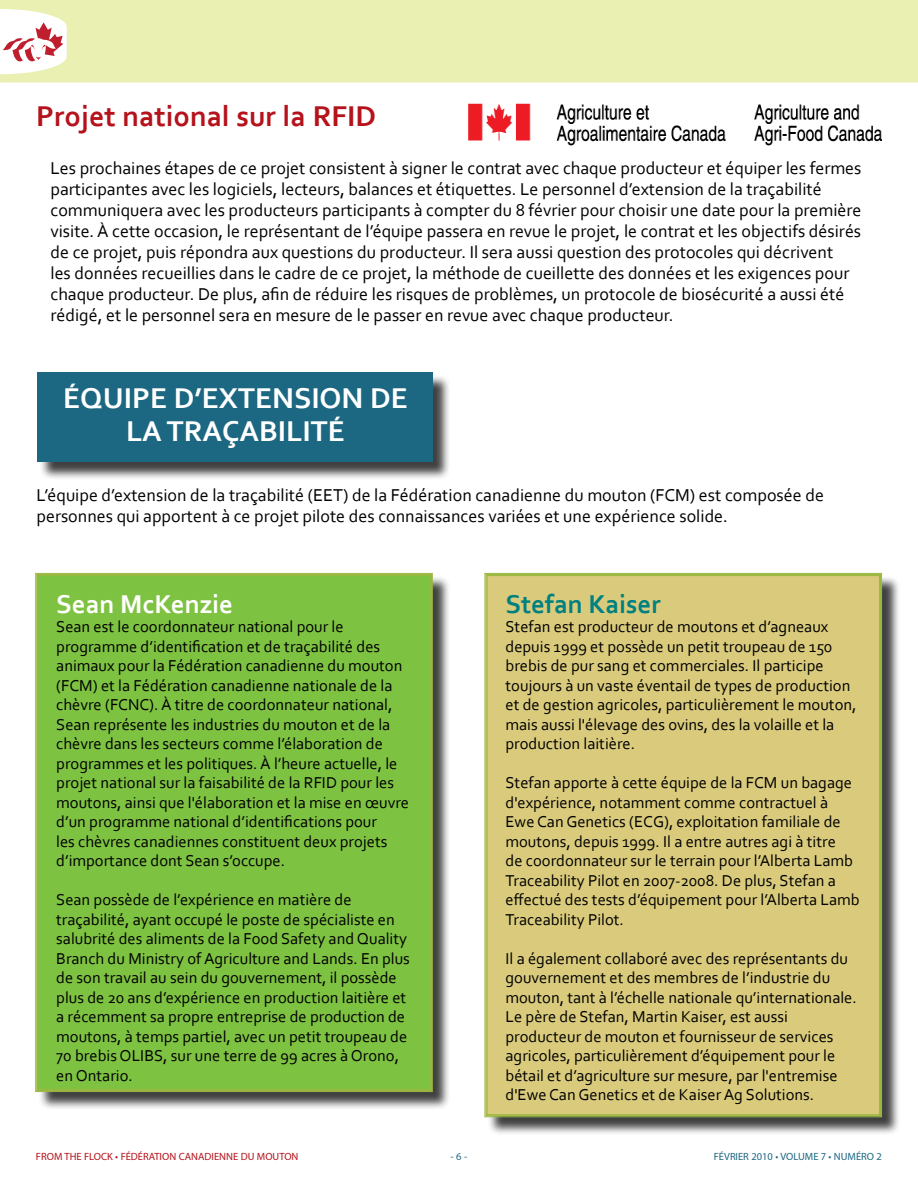
<style>
.page{position:relative;width:918px;height:1188px;background:#fff}
.page>*{position:absolute;margin:0;border:0;box-sizing:border-box;transform-origin:0 0}
.t1{font:700 30px/33px "Corbel";color:#fff;text-align:center}
.t2{font:700 30px "Corbel";color:#b5121b}
.t3{font:700 27px "Corbel";color:#fff}
.t4{font:700 27px "Corbel";color:#008080}
.t5{font:18px/21px "Corbel";color:#000}
.t6{font:16.5px/19.5px "Corbel";color:#000}
.t7{font:10.5px "Myriad Pro";color:#b5121b}
.t8{font:10.5px "Myriad Pro";color:#1c6882}
</style>
<div class="page">
<div style="left:0;top:0;width:918px;height:82px;background:#eaefb2"></div>
<svg style="left:3px;top:22px;width:60px;height:39px"></svg>
<img style="left:468px;top:104px;width:414px;height:41px">
<div style="left:39px;top:374px;width:418px;height:113px;background:#000;opacity:.75"></div>
<div style="left:37px;top:372px;width:395px;height:90px;background:#1c6882"></div>
<div style="left:38px;top:575px;width:442px;height:564px;background:#000;opacity:.75"></div>
<div style="left:35px;top:573px;width:398px;height:519px;background:#7ec242"></div>
<div style="left:487px;top:575px;width:431px;height:590px;background:#000;opacity:.75"></div>
<div style="left:484px;top:573px;width:398px;height:545px;background:#dacb7c"></div>
<h1 class="t2" style="left:36px;top:97px;width:342px">Projet national sur la RFID</h1>
<p class="t5" style="left:51px;top:157px;width:813px">Les prochaines étapes de ce projet consistent à signer le contrat avec chaque producteur et équiper les fermes participantes avec les logiciels, lecteurs, balances et étiquettes. Le personnel d’extension de la traçabilité communiquera avec les producteurs participants à compter du 8 février pour choisir une date pour la première visite. À cette occasion, le représentant de l’équipe passera en revue le projet, le contrat et les objectifs désirés de ce projet, puis répondra aux questions du producteur. Il sera aussi question des protocoles qui décrivent<br>les données recueillies dans le cadre de ce projet, la méthode de cueillette des données et les exigences pour chaque producteur. De plus, afin de réduire les risques de problèmes, un protocole de biosécurité a aussi été rédigé, et le personnel sera en mesure de le passer en revue avec chaque producteur.</p>
<h1 class="t1" style="left:63px;top:381px;width:346px">ÉQUIPE D’EXTENSION DE<br>LA TRAÇABILITÉ</h1>
<p class="t5" style="left:36px;top:484px;width:789px">L’équipe d’extension de la traçabilité (EET) de la Fédération canadienne du mouton (FCM) est composée de personnes qui apportent à ce projet pilote des connaissances variées et une expérience solide.</p>
<h2 class="t3" style="left:56px;top:587px;width:178px">Sean McKenzie</h2>
<p class="t6" style="left:56px;top:617px;width:354px">Sean est le coordonnateur national pour le programme d’identification et de traçabilité des animaux pour la Fédération canadienne du mouton (FCM) et la Fédération canadienne nationale de la chèvre (FCNC). À titre de coordonnateur national, Sean représente les industries du mouton et de la chèvre dans les secteurs comme l’élaboration de programmes et les politiques. À l’heure actuelle, le projet national sur la faisabilité de la RFID pour les moutons, ainsi que l'élaboration et la mise en œuvre d’un programme national d’identifications pour<br>les chèvres canadiennes constituent deux projets d’importance dont Sean s’occupe.</p>
<p class="t6" style="left:56px;top:890px;width:355px">Sean possède de l’expérience en matière de traçabilité, ayant occupé le poste de spécialiste en salubrité des aliments de la Food Safety and Quality Branch du Ministry of Agriculture and Lands. En plus de son travail au sein du gouvernement, il possède plus de 20 ans d’expérience en production laitière et a récemment sa propre entreprise de production de moutons, à temps partiel, avec un petit troupeau de 70 brebis OLIBS, sur une terre de 99 acres à Orono, en Ontario.</p>
<h2 class="t4" style="left:506px;top:587px;width:157px">Stefan Kaiser</h2>
<p class="t6" style="left:506px;top:617px;width:353px">Stefan est producteur de moutons et d’agneaux depuis 1999 et possède un petit troupeau de 150 brebis de pur sang et commerciales. Il participe toujours à un vaste éventail de types de production et de gestion agricoles, particulièrement le mouton, mais aussi l'élevage des ovins, des la volaille et la production laitière.</p>
<p class="t6" style="left:506px;top:773px;width:356px">Stefan apporte à cette équipe de la FCM un bagage d'expérience, notamment comme contractuel à Ewe Can Genetics (ECG), exploitation familiale de moutons, depuis 1999. Il a entre autres agi à titre<br>de coordonnateur sur le terrain pour l’Alberta Lamb Traceability Pilot en 2007-2008. De plus, Stefan a effectué des tests d’équipement pour l’Alberta Lamb Traceability Pilot.</p>
<p class="t6" style="left:506px;top:948px;width:353px">Il a également collaboré avec des représentants du gouvernement et des membres de l’industrie du mouton, tant à l’échelle nationale qu’internationale.<br>Le père de Stefan, Martin Kaiser, est aussi producteur de mouton et fournisseur de services agricoles, particulièrement d’équipement pour le bétail et d’agriculture sur mesure, par l'entremise d'Ewe Can Genetics et de Kaiser Ag Solutions.</p>
<p class="t7" style="left:36px;top:1150px;width:264px">FROM THE FLOCK • FÉDÉRATION CANADIENNE DU MOUTON</p>
<p class="t8" style="left:451px;top:1150px;width:18px">- 6 -</p>
<p class="t8" style="left:714px;top:1150px;width:170px">FÉVRIER 2010 • VOLUME 7 • NUMÉRO 2</p>
</div>
